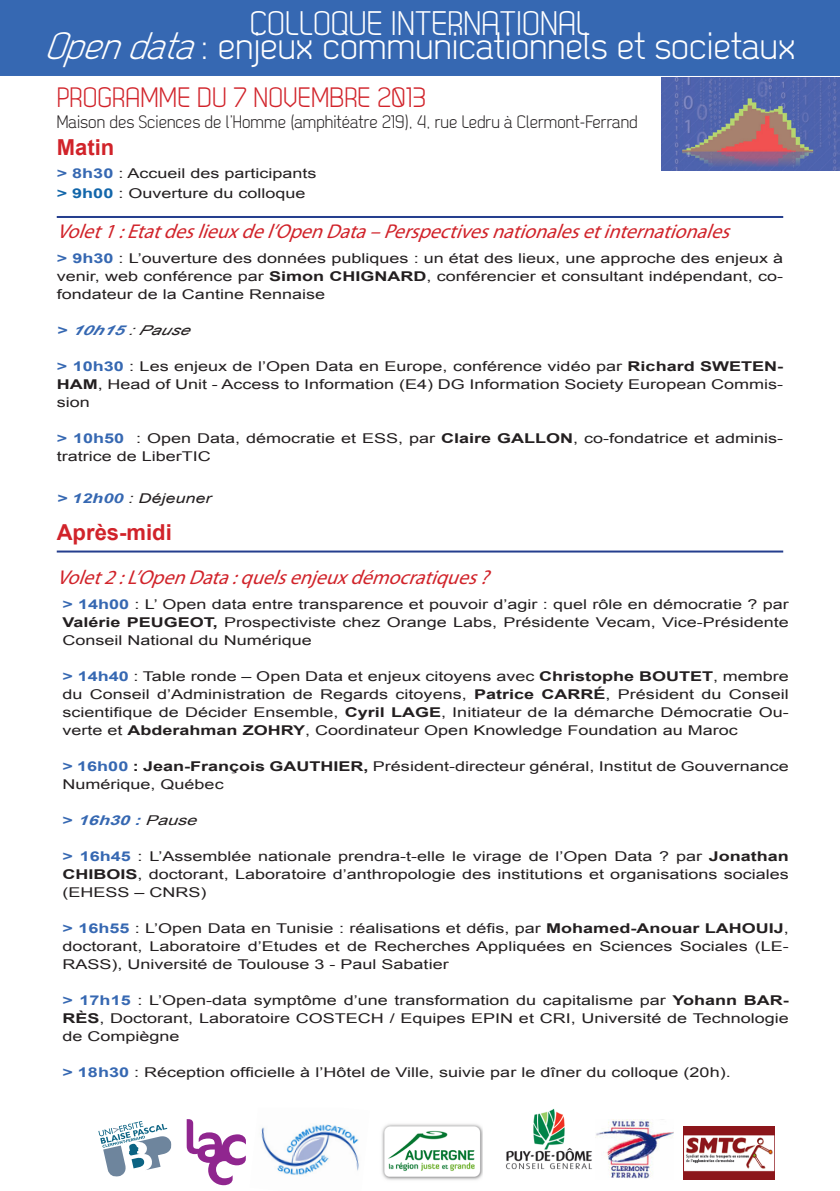
<style>
.page{position:relative;width:840px;height:1191px;background:#fff}
.page>*{position:absolute;margin:0;border:0;box-sizing:border-box;transform-origin:0 0}
.t1{font:38px "Dekar";color:#fff}
.t2{font:34px "Dekar";color:#fff}
.t3{font:28px "Dekar";color:#d1232a}
.t4{font:700 22px "Arial";color:#d1232a}
.t5{font:italic 20px "Myriad Pro";color:#d1232a}
.t6{font:18px "Dekar";color:#231f20}
.t7{font:13.6px/18px "Arial";color:#231f20;text-align:justify;scale:1.33 1}
.t8{font:italic 13.6px "Arial";color:#231f20;scale:1.33 1}
.t9{font:italic 700 13.6px "Arial";color:#3668b2;scale:1.33 1}
.t10{font:italic 700 13.6px "Arial";color:#3668b2;scale:1.33 1}
.s1{font-style:italic}
.s2{font-weight:700;color:#3668b2}
.s3{font-weight:700;color:#1266aa}
.s4{font-weight:700}
.s5{font-weight:400;color:#231f20}
.s6{font-style:normal}
</style>
<div class="page">
<div style="left:0;top:0;width:839px;height:78px;background:#3668b2"></div>
<hr style="left:57px;top:216px;width:725px;height:2px;background:#253f8e">
<hr style="left:57px;top:550px;width:725px;height:2px;background:#253f8e">
<svg style="left:98px;top:1121px;width:73px;height:55px"></svg>
<svg style="left:186px;top:1119px;width:60px;height:66px"></svg>
<img style="left:261px;top:1124px;width:98px;height:51px">
<img style="left:382px;top:1124px;width:100px;height:56px">
<img style="left:506px;top:1108px;width:86px;height:62px">
<img style="left:596px;top:1119px;width:77px;height:60px">
<img style="left:683px;top:1127px;width:90px;height:52px">
<img style="left:661px;top:78px;width:178px;height:92px">
<p class="t2" style="left:249px;top:6px;width:342px">COLLOQUE INTERNATIONAL</p>
<p class="t1" style="left:44px;top:27px;width:752px"><span class="s1">Opendata</span>: enjeux communicationnels et societaux</p>
<p class="t3" style="left:57px;top:83px;width:370px">PROGRAMME DU 7 NOVEMBRE 2013</p>
<p class="t6" style="left:57px;top:113px;width:582px">Maison des Sciences de l’Homme (amphitéatre 219), 4, rue Ledru à Clermont-Ferrand</p>
<p class="t7" style="left:57px;top:164px;width:197px"><span class="s2">&gt; 8h30</span> : Accueil des participants</p>
<p class="t7" style="left:57px;top:184px;width:188px"><span class="s3">&gt; 9h00</span> : Ouverture du colloque</p>
<p class="t4" style="left:57px;top:132px;width:59px">Matin</p>
<p class="t5" style="left:57px;top:218px;width:681px">Volet1:Etatdeslieuxdel’OpenData–Perspectivesnationalesetinternationales</p>
<p class="t7" style="left:57px;top:249px;width:547px"><span class="s2">&gt; 9h30</span> : L’ouverture des données publiques : un état des lieux, une approche des enjeux à venir, web conférence par <span class="s4">Simon CHIGNARD</span>, conférencier et consultant indépendant, co&shy;fondateur de la Cantine Rennaise</p>
<p class="t9" style="left:57px;top:321px;width:106px">&gt; 10h15<span class="s5">:Pause</span></p>
<p class="t7" style="left:57px;top:357px;width:547px"><span class="s2">&gt; 10h30</span> : Les enjeux de l’Open Data en Europe, conférence vidéo par <span class="s4">Richard SWETEN-HAM</span>, Head of Unit - Access to Information (E4) DG Information Society European Commis&shy;sion</p>
<p class="t7" style="left:57px;top:429px;width:547px"><span class="s2">&gt; 10h50</span> : Open Data, démocratie et ESS, par <span class="s4">Claire GALLON</span>, co-fondatrice et adminis&shy;tratrice de LiberTIC</p>
<p class="t8" style="left:57px;top:489px;width:118px"><span class="s2">&gt; 12h00</span> : Déjeuner</p>
<p class="t4" style="left:57px;top:518px;width:116px">Après-midi</p>
<p class="t5" style="left:57px;top:565px;width:441px">Volet2:L’OpenData:quelsenjeuxdémocratiques?</p>
<p class="t7" style="left:62px;top:595px;width:547px"><span class="s2">&gt; 14h00</span> : L’ Open data entre transparence et pouvoir d’agir : quel rôle en démocratie ? par <span class="s4">Valérie PEUGEOT,</span> Prospectiviste chez Orange Labs, Présidente Vecam, Vice-Présidente Conseil National du Numérique</p>
<p class="t7" style="left:62px;top:667px;width:547px"><span class="s2">&gt; 14h40</span> : Table ronde – Open Data et enjeux citoyens avec <span class="s4">Christophe BOUTET</span>, membre du Conseil d’Administration de Regards citoyens, <span class="s4">Patrice CARRÉ</span>, Président du Conseil scientifique de Décider Ensemble, <span class="s4">Cyril LAGE</span>, Initiateur de la démarche Démocratie Ou&shy;verte et <span class="s4">Abderahman ZOHRY</span>, Coordinateur Open Knowledge Foundation au Maroc</p>
<p class="t7" style="left:62px;top:757px;width:547px"><span class="s2">&gt; 16h00</span> <span class="s4">: Jean-François GAUTHIER,</span> Président-directeur général, Institut de Gouvernance<br>Numérique, Québec</p>
<p class="t10" style="left:62px;top:811px;width:107px"><span class="s6">&gt;</span> 16h30:<span class="s5">Pause</span></p>
<p class="t7" style="left:62px;top:847px;width:547px"><span class="s2">&gt; 16h45</span> : L’Assemblée nationale prendra-t-elle le virage de l’Open Data ? par <span class="s4">Jonathan CHIBOIS</span>, doctorant, Laboratoire d’anthropologie des institutions et organisations sociales (EHESS – CNRS)</p>
<p class="t7" style="left:62px;top:919px;width:547px"><span class="s2">&gt; 16h55</span> : L’Open Data en Tunisie : réalisations et défis, par <span class="s4">Mohamed-Anouar LAHOUIJ</span>, doctorant, Laboratoire d’Etudes et de Recherches Appliquées en Sciences Sociales (LE-RASS), Université de Toulouse 3 - Paul Sabatier</p>
<p class="t7" style="left:62px;top:991px;width:547px"><span class="s2">&gt; 17h15</span> : L’Open-data symptôme d’une transformation du capitalisme par <span class="s4">Yohann BAR-RÈS</span>, Doctorant, Laboratoire COSTECH / Equipes EPIN et CRI, Université de Technologie de Compiègne</p>
<p class="t7" style="left:62px;top:1063px;width:503px"><span class="s2">&gt; 18h30</span> : Réception officielle à l’Hôtel de Ville, suivie par le dîner du colloque (20h).</p>
</div>
